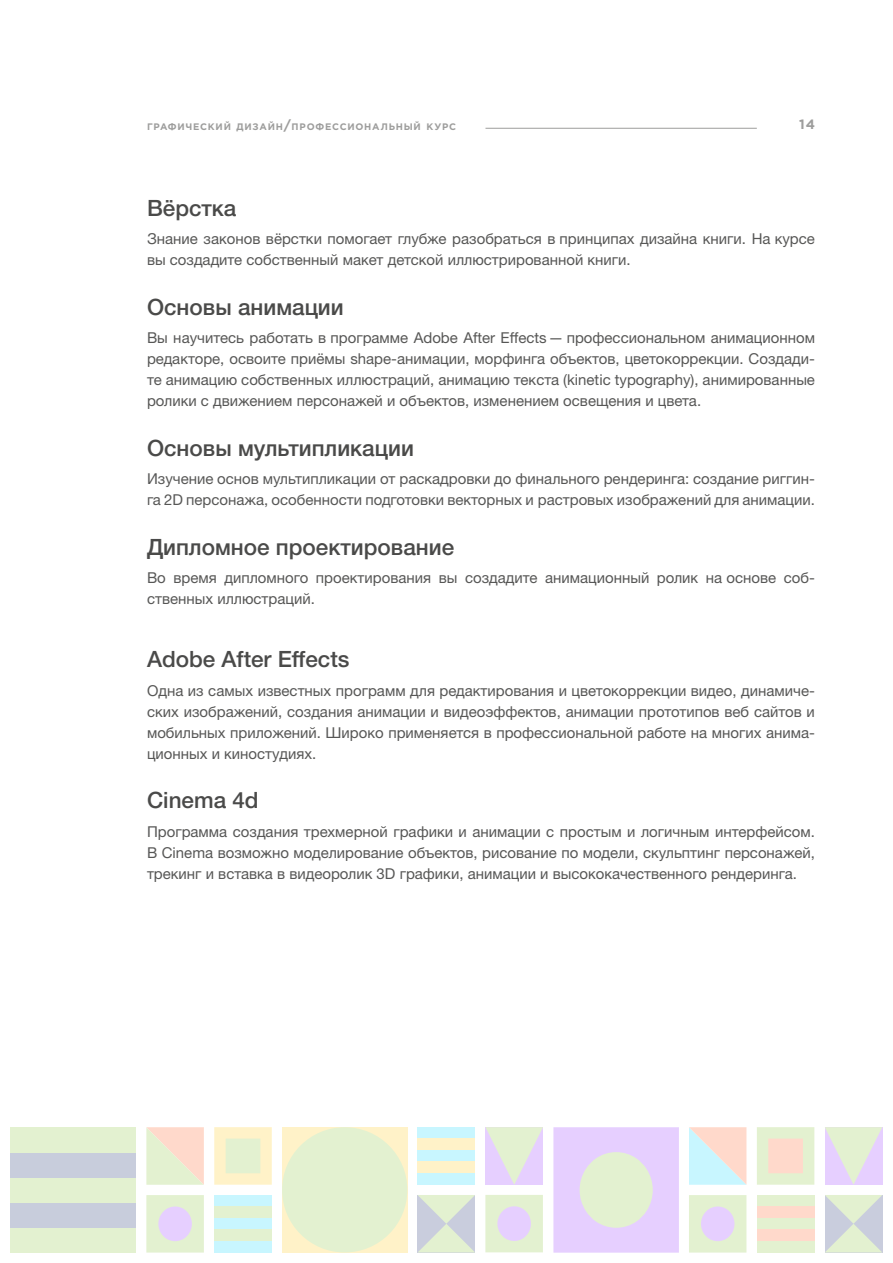
<style>
.page{position:relative;width:893px;height:1263px;background:#fff}
.page>*{position:absolute;margin:0;border:0;box-sizing:border-box;transform-origin:0 0}
.t1{font:500 22.5px "Helvetica Neue LTW1 G";color:#4a4a49}
.t2{font:15px/21px "Helvetica Neue LTW1 G";color:#575756}
.t3{font:700 13.5px "Gotham Pro";color:#9d9d9c}
.t4{font:700 9.45px "Gotham Pro";letter-spacing:.08em;color:#9d9d9c}
.s1{font-size:13.5px}
</style>
<div class="page">
<hr style="left:485px;top:128px;width:272px;height:1px;background:#9d9d9c">
<svg style="left:214px;top:1127px;width:58px;height:58px;background:#f4f1cb"></svg>
<svg style="left:757px;top:1127px;width:57px;height:58px;background:#ede8ce"></svg>
<svg style="left:553px;top:1127px;width:126px;height:126px;background:#e5d9f2"></svg>
<svg style="left:146px;top:1195px;width:58px;height:57px;background:#e4e7dd"></svg>
<svg style="left:689px;top:1195px;width:57px;height:57px;background:#e3e7dd"></svg>
<svg style="left:485px;top:1195px;width:58px;height:57px;background:#e4e7dd"></svg>
<svg style="left:485px;top:1127px;width:58px;height:58px;background:#e4dfe7"></svg>
<svg style="left:825px;top:1127px;width:57px;height:58px;background:#e4e0e7"></svg>
<div style="left:214px;top:1195px;width:58px;height:11px;background:#c8f6ff"></div>
<div style="left:214px;top:1206px;width:58px;height:12px;background:#e3f1d0"></div>
<div style="left:214px;top:1218px;width:58px;height:11px;background:#c8f6ff"></div>
<div style="left:214px;top:1229px;width:58px;height:12px;background:#e3f1d0"></div>
<div style="left:214px;top:1241px;width:58px;height:12px;background:#c8f6ff"></div>
<div style="left:757px;top:1195px;width:57px;height:11px;background:#e3f1d0"></div>
<div style="left:757px;top:1206px;width:57px;height:12px;background:#ffd9cb"></div>
<div style="left:757px;top:1218px;width:57px;height:11px;background:#e3f1d0"></div>
<div style="left:757px;top:1229px;width:57px;height:12px;background:#ffd9cb"></div>
<div style="left:757px;top:1241px;width:57px;height:12px;background:#e3f1d0"></div>
<div style="left:418px;top:1127px;width:57px;height:12px;background:#c8f6ff"></div>
<div style="left:418px;top:1139px;width:57px;height:11px;background:#fff2c8"></div>
<div style="left:418px;top:1150px;width:57px;height:12px;background:#c8f6ff"></div>
<div style="left:418px;top:1161px;width:57px;height:12px;background:#fff2c8"></div>
<div style="left:418px;top:1173px;width:57px;height:12px;background:#c8f6ff"></div>
<div style="left:11px;top:1227px;width:125px;height:25px;background:#e3f1d0"></div>
<div style="left:11px;top:1202px;width:125px;height:25px;background:#c8cddc"></div>
<div style="left:11px;top:1177px;width:125px;height:25px;background:#e3f1d0"></div>
<div style="left:11px;top:1152px;width:125px;height:25px;background:#c8cddc"></div>
<div style="left:11px;top:1127px;width:125px;height:25px;background:#e3f1d0"></div>
<svg style="left:418px;top:1195px;width:57px;height:57px;background:#d6ded6"></svg>
<svg style="left:825px;top:1195px;width:57px;height:57px;background:#d6dfd6"></svg>
<svg style="left:146px;top:1127px;width:58px;height:58px;background:#f1e5ce"></svg>
<svg style="left:689px;top:1127px;width:57px;height:58px;background:#e3e7e5"></svg>
<div style="left:282px;top:1127px;width:125px;height:125px;background:#fff2c8"></div>
<div style="left:282px;top:1127px;width:125px;height:125px;background:#e3f1d0;border-radius:50%"></div>
<p class="t4" style="left:147px;top:121px;width:311px">графический дизайн<span class="s1">/</span>профессиональный курс</p>
<p class="t3" style="left:799px;top:116px;width:17px">14</p>
<h1 class="t1" style="left:147px;top:194px;width:91px">Вёрстка</h1>
<p class="t2" style="left:147px;top:228px;width:669px">Знание законов вёрстки помогает глубже разобраться в принципах дизайна книги. На курсе вы создадите собственный макет детской иллюстрированной книги.</p>
<h1 class="t1" style="left:147px;top:293px;width:198px">Основы анимации</h1>
<p class="t2" style="left:147px;top:327px;width:669px;text-align:justify">Вы научитесь работать в программе Adobe After Effects— профессиональном анимационном редакторе, освоите приёмы shape-анимации, морфинга объектов, цветокоррекции. Создади&shy;те анимацию собственных иллюстраций, анимацию текста (kinetic typography), анимированные ролики с движением персонажей и объектов, изменением освещения и цвета.</p>
<h1 class="t1" style="left:147px;top:434px;width:268px">Основы мультипликации</h1>
<p class="t2" style="left:147px;top:468px;width:669px">Изучение основ мультипликации от раскадровки до финального рендеринга: создание риггин&shy;га 2D персонажа, особенности подготовки векторных и растровых изображений для анимации.</p>
<h1 class="t1" style="left:147px;top:533px;width:309px">Дипломное проектирование</h1>
<p class="t2" style="left:147px;top:567px;width:669px">Во время дипломного проектирования вы создадите анимационный ролик на основе соб&shy;ственных иллюстраций.</p>
<h1 class="t1" style="left:147px;top:646px;width:204px">Adobe After Effects</h1>
<p class="t2" style="left:147px;top:680px;width:669px;text-align:justify">Одна из самых известных программ для редактирования и цветокоррекции видео, динамиче&shy;ских изображений, создания анимации и видеоэффектов, анимации прототипов веб сайтов и мобильных приложений. Широко применяется в профессиональной работе на многих анима&shy;ционных и киностудиях.</p>
<h1 class="t1" style="left:147px;top:787px;width:113px">Cinema 4d</h1>
<p class="t2" style="left:147px;top:821px;width:669px;text-align:justify">Программа создания трехмерной графики и анимации с простым и логичным интерфейсом.<br>В Cinema возможно моделирование объектов, рисование по модели, скульптинг персонажей, трекинг и вставка в видеоролик 3D графики, анимации и высококачественного рендеринга.</p>
</div>
